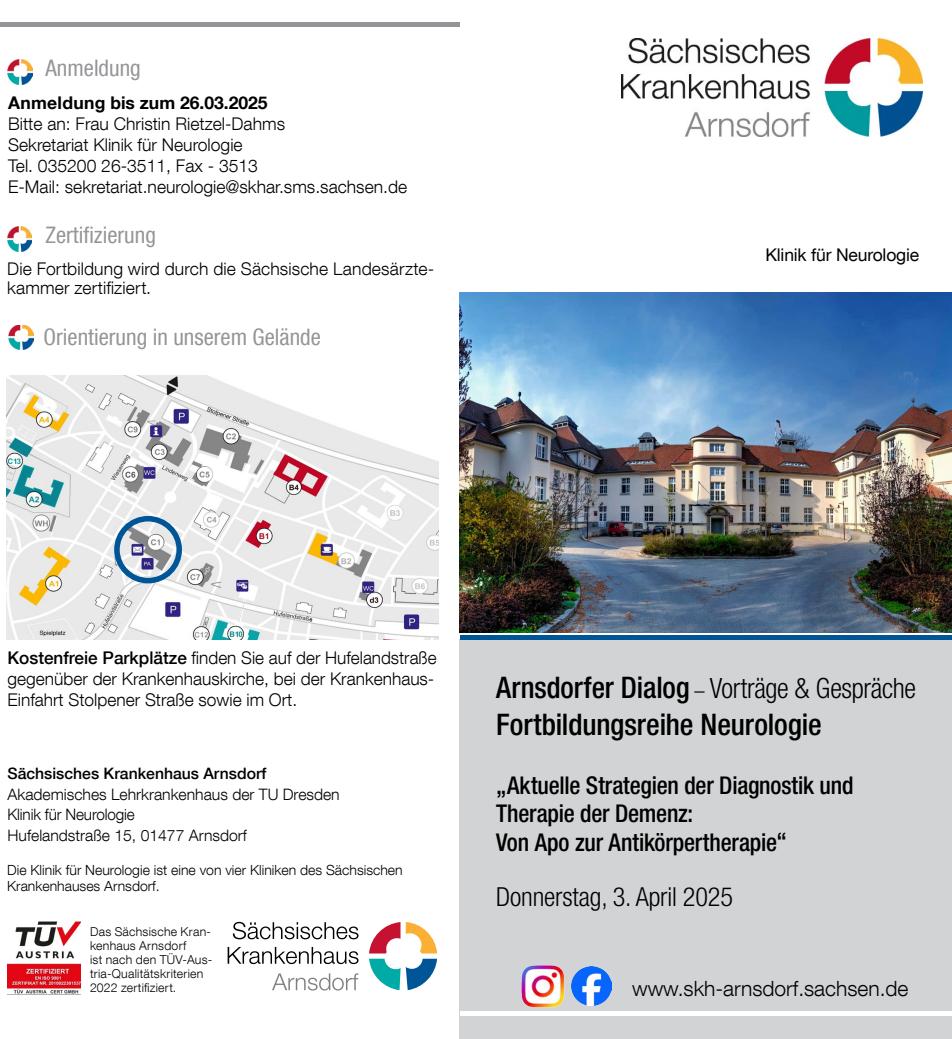
<style>
.page{position:relative;width:952px;height:1039px;background:#fff}
.page>*{position:absolute;margin:0;border:0;box-sizing:border-box;transform-origin:0 0}
.t1{font:500 condensed 29.75px "Helvetica Neue LT Com";letter-spacing:-.005em;color:#000}
.t2{font:300 condensed 28px "Helvetica Neue LT Com";letter-spacing:-.01em;color:#000}
.t3{font:300 condensed 26.25px "Helvetica Neue LT Com";letter-spacing:-.005em;color:#000}
.t4{font:500 condensed 24.5px/28px "Helvetica Neue LT Com";letter-spacing:-.01em;color:#000}
.t5{font:condensed 22.75px "Helvetica Neue LT Com";color:#939598}
.t6{font:300 21px "Helvetica Neue LT Com";color:#000}
.t7{font:300 17.5px/21px "Helvetica Neue LT Com";color:#000}
.t8{font:700 17.5px "Helvetica Neue LT Com";color:#000}
.t9{font:17.5px "Helvetica Neue LT Com";letter-spacing:-.01em;color:#000}
.t10{font:300 15.75px/20.7px "Helvetica Neue LT Com";color:#000}
.t11{font:500 15.75px "Helvetica Neue LT Com";color:#000}
.t12{font:300 14px/15.8px "Helvetica Neue LT Com";color:#000}
.t13{font:300 12.25px/14px "Helvetica Neue LT Com";letter-spacing:.02em;color:#000}
.s1{font-weight:500}
.s2{font-weight:500;font-size:29.75px}
.s3{font-size:21px}
</style>
<div class="page">
<div style="left:0;top:22px;width:212px;height:5px;background:#939598"></div>
<div style="left:212px;top:22px;width:247px;height:5px;background:#939598"></div>
<div style="left:460px;top:639px;width:491px;height:400px;background:#d1d3d4"></div>
<div style="left:460px;top:634px;width:128px;height:5px;background:#005596"></div>
<div style="left:588px;top:634px;width:129px;height:5px;background:#005596"></div>
<div style="left:717px;top:634px;width:128px;height:5px;background:#005596"></div>
<div style="left:845px;top:634px;width:106px;height:5px;background:#005596"></div>
<div style="left:460px;top:1011px;width:491px;height:5px;background:#fff"></div>
<svg style="left:369px;top:922px;width:68px;height:31px"></svg>
<svg style="left:369px;top:959px;width:68px;height:31px"></svg>
<svg style="left:232px;top:922px;width:126px;height:17px"></svg>
<svg style="left:227px;top:947px;width:131px;height:17px"></svg>
<svg style="left:272px;top:973px;width:86px;height:17px"></svg>
<img style="left:7px;top:375px;width:432px;height:264px">
<div style="left:114px;top:516px;width:68px;height:67px;border:6px solid #005596;border-radius:50%"></div>
<img style="left:8px;top:921px;width:72px;height:74px">
<img style="left:8px;top:60px;width:24px;height:24px">
<img style="left:7px;top:227px;width:25px;height:24px">
<img style="left:9px;top:325px;width:25px;height:25px">
<img style="left:459px;top:292px;width:492px;height:340px">
<img style="left:621px;top:38px;width:301px;height:99px">
<img style="left:571px;top:966px;width:40px;height:40px">
<img style="left:521px;top:964px;width:44px;height:45px">
<h3 class="t5" style="left:45px;top:54px;width:97px">Anmeldung</h3>
<p class="t8" style="left:8px;top:92px;width:261px">Anmeldung bis zum 26.03.2025</p>
<p class="t7" style="left:8px;top:113px;width:400px">Bitte an: Frau Christin Rietzel-Dahms<br>Sekretariat Klinik für Neurologie<br>Tel. 035200 26-3511, Fax - 3513<br>E-Mail: sekretariat.neurologie@skhar.sms.sachsen.de</p>
<h3 class="t5" style="left:45px;top:222px;width:112px">Zertifizierung</h3>
<p class="t7" style="left:7px;top:258px;width:428px;line-height:19.2px">Die Fortbildung wird durch die Sächsische Landesärzte&shy;kammer zertifiziert.</p>
<h3 class="t5" style="left:44px;top:324px;width:279px">Orientierung in unserem Gelände</h3>
<p class="t9" style="left:765px;top:244px;width:155px">Klinik für Neurologie</p>
<p class="t7" style="left:8px;top:647px;width:430px"><span class="s1">Kostenfreie Parkplätze</span> finden Sie auf der Hufelandstraße gegenüber der Krankenhauskirche, bei der Krankenhaus-<br>Einfahrt Stolpener Straße sowie im Ort.</p>
<p class="t11" style="left:8px;top:764px;width:260px">Sächsisches Krankenhaus Arnsdorf</p>
<p class="t10" style="left:8px;top:783px;width:333px">Akademisches Lehrkrankenhaus der TU Dresden<br>Klinik für Neurologie<br>Hufelandstraße 15, 01477 Arnsdorf</p>
<p class="t12" style="left:7px;top:862px;width:397px">Die Klinik für Neurologie ist eine von vier Kliniken des Sächsischen<br>Krankenhauses Arnsdorf.</p>
<p class="t13" style="left:90px;top:924px;width:124px">Das Sächsische Kran&shy;kenhaus Arnsdorf<br>ist nach den TÜV-Aus&shy;tria-Qualitätskriterien<br>2022 zertifiziert.</p>
<h2 class="t2" style="left:496px;top:672px;width:421px"><span class="s2">Arnsdorfer Dialog</span> <span class="s3">–</span> Vorträge &amp; Gespräche</h2>
<h1 class="t1" style="left:496px;top:707px;width:327px">Fortbildungsreihe Neurologie</h1>
<h3 class="t4" style="left:496px;top:771px;width:359px">„Aktuelle Strategien der Diagnostik und<br>Therapie der Demenz:<br>Von Apo zur Antikörpertherapie“</h3>
<h3 class="t3" style="left:496px;top:881px;width:238px">Donnerstag, 3. April 2025</h3>
<p class="t6" style="left:632px;top:975px;width:278px">www.skh-arnsdorf.sachsen.de</p>
</div>
